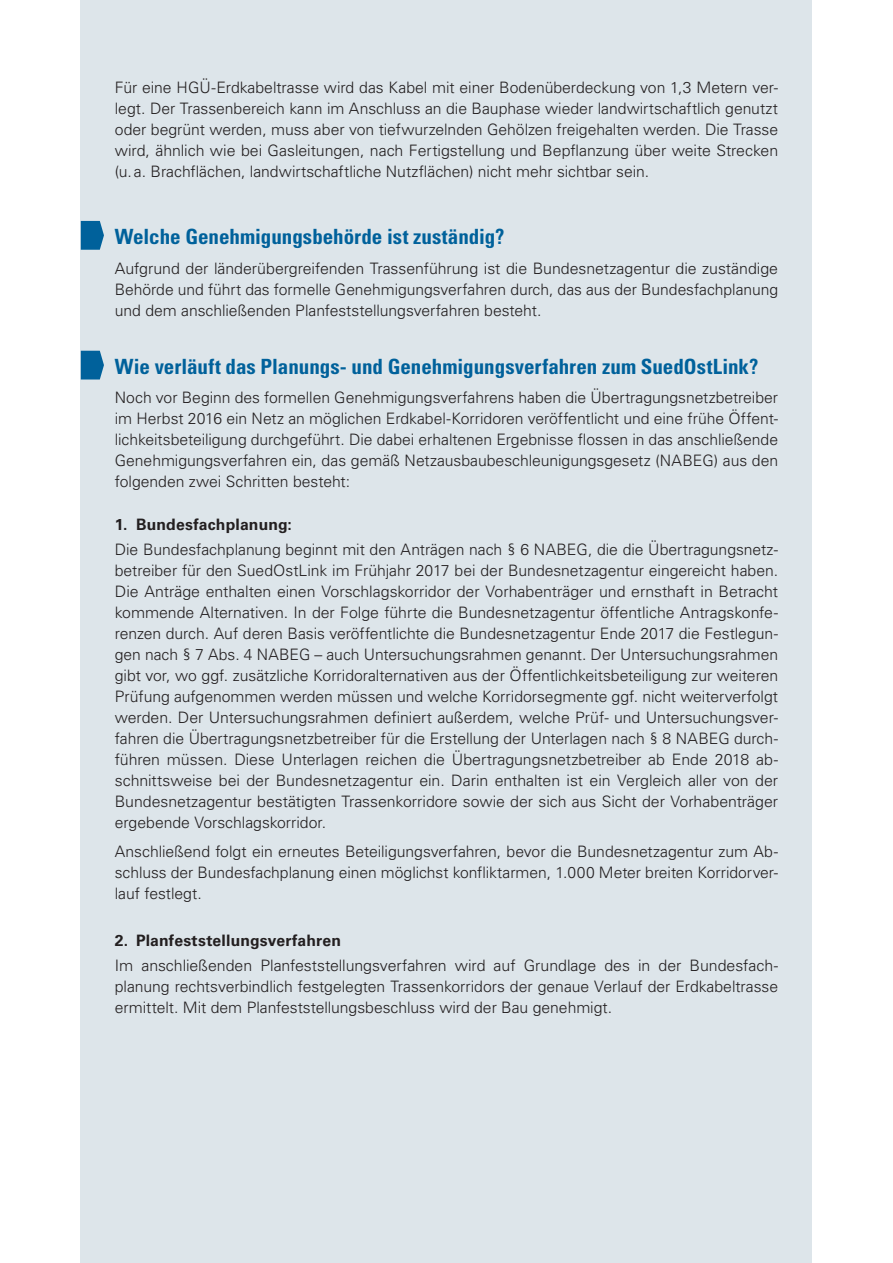
<style>
.page{position:relative;width:893px;height:1263px;background:#fff}
.page>*{position:absolute;margin:0;border:0;box-sizing:border-box;transform-origin:0 0}
.t1{font:700 condensed 21px "Univers LT";color:#00619b}
.t2{font:300 15.75px/21px "Univers LT";letter-spacing:-.005em;color:#231f20;text-align:justify}
.t3{font:700 15.75px "Univers LT";letter-spacing:.01em;color:#231f20}
</style>
<div class="page">
<div style="left:81px;top:0;width:731px;height:1263px;background:#dde5ea"></div>
<svg style="left:81px;top:221px;width:23px;height:29px"></svg>
<svg style="left:81px;top:351px;width:23px;height:28px"></svg>
<p class="t2" style="left:115px;top:77px;width:665px">Für eine HGÜ-Erdkabeltrasse wird das Kabel mit einer Bodenüberdeckung von 1,3 Metern ver&shy;legt. Der Trassenbereich kann im Anschluss an die Bauphase wieder landwirtschaftlich genutzt oder begrünt werden, muss aber von tiefwurzelnden Gehölzen freigehalten werden. Die Trasse wird, ähnlich wie bei Gasleitungen, nach Fertigstellung und Bepflanzung über weite Strecken (u.a. Brachflächen, landwirtschaftliche Nutzflächen) nicht mehr sichtbar sein.</p>
<h1 class="t1" style="left:115px;top:224px;width:391px">Welche Genehmigungsbehörde ist zuständig?</h1>
<p class="t2" style="left:115px;top:257px;width:665px">Aufgrund der länderübergreifenden Trassenführung ist die Bundesnetzagentur die zuständige Behörde und führt das formelle Genehmigungsverfahren durch, das aus der Bundesfachplanung und dem anschließenden Planfeststellungsverfahren besteht.</p>
<h1 class="t1" style="left:115px;top:353px;width:645px">Wie verläuft das Planungs- und Genehmigungsverfahren zum SuedOstLink?</h1>
<p class="t2" style="left:115px;top:387px;width:665px">Noch vor Beginn des formellen Genehmigungsverfahrens haben die Übertragungsnetzbetreiber im Herbst 2016 ein Netz an möglichen Erdkabel-Korridoren veröffentlicht und eine frühe Öffent&shy;lichkeitsbeteiligung durchgeführt. Die dabei erhaltenen Ergebnisse flossen in das anschließende Genehmigungsverfahren ein, das gemäß Netzausbaubeschleunigungsgesetz (NABEG) aus den folgenden zwei Schritten besteht:</p>
<p class="t3" style="left:115px;top:515px;width:179px">1. Bundesfachplanung:</p>
<p class="t2" style="left:115px;top:539px;width:665px">Die Bundesfachplanung beginnt mit den Anträgen nach § 6 NABEG, die die Übertragungsnetz&shy;betreiber für den SuedOstLink im Frühjahr 2017 bei der Bundesnetzagentur eingereicht haben.<br>Die Anträge enthalten einen Vorschlagskorridor der Vorhabenträger und ernsthaft in Betracht kommende Alternativen. In der Folge führte die Bundesnetzagentur öffentliche Antragskonfe&shy;renzen durch. Auf deren Basis veröffentlichte die Bundesnetzagentur Ende 2017 die Festlegun&shy;gen nach § 7 Abs. 4 NABEG – auch Untersuchungsrahmen genannt. Der Untersuchungsrahmen gibt vor, wo ggf. zusätzliche Korridoralternativen aus der Öffentlichkeitsbeteiligung zur weiteren Prüfung aufgenommen werden müssen und welche Korridorsegmente ggf. nicht weiterverfolgt werden. Der Untersuchungsrahmen definiert außerdem, welche Prüf- und Untersuchungsver&shy;fahren die Übertragungsnetzbetreiber für die Erstellung der Unterlagen nach § 8 NABEG durch&shy;führen müssen. Diese Unterlagen reichen die Übertragungsnetzbetreiber ab Ende 2018 ab&shy;schnittsweise bei der Bundesnetzagentur ein. Darin enthalten ist ein Vergleich aller von der Bundesnetzagentur bestätigten Trassenkorridore sowie der sich aus Sicht der Vorhabenträger ergebende Vorschlagskorridor.</p>
<p class="t2" style="left:115px;top:841px;width:665px">Anschließend folgt ein erneutes Beteiligungsverfahren, bevor die Bundesnetzagentur zum Ab&shy;schluss der Bundesfachplanung einen möglichst konfliktarmen, 1.000 Meter breiten Korridorver&shy;lauf festlegt.</p>
<p class="t3" style="left:115px;top:931px;width:228px">2. Planfeststellungsverfahren</p>
<p class="t2" style="left:115px;top:955px;width:665px">Im anschließenden Planfeststellungsverfahren wird auf Grundlage des in der Bundesfach&shy;planung rechtsverbindlich festgelegten Trassenkorridors der genaue Verlauf der Erdkabeltrasse ermittelt. Mit dem Planfeststellungsbeschluss wird der Bau genehmigt.</p>
</div>
